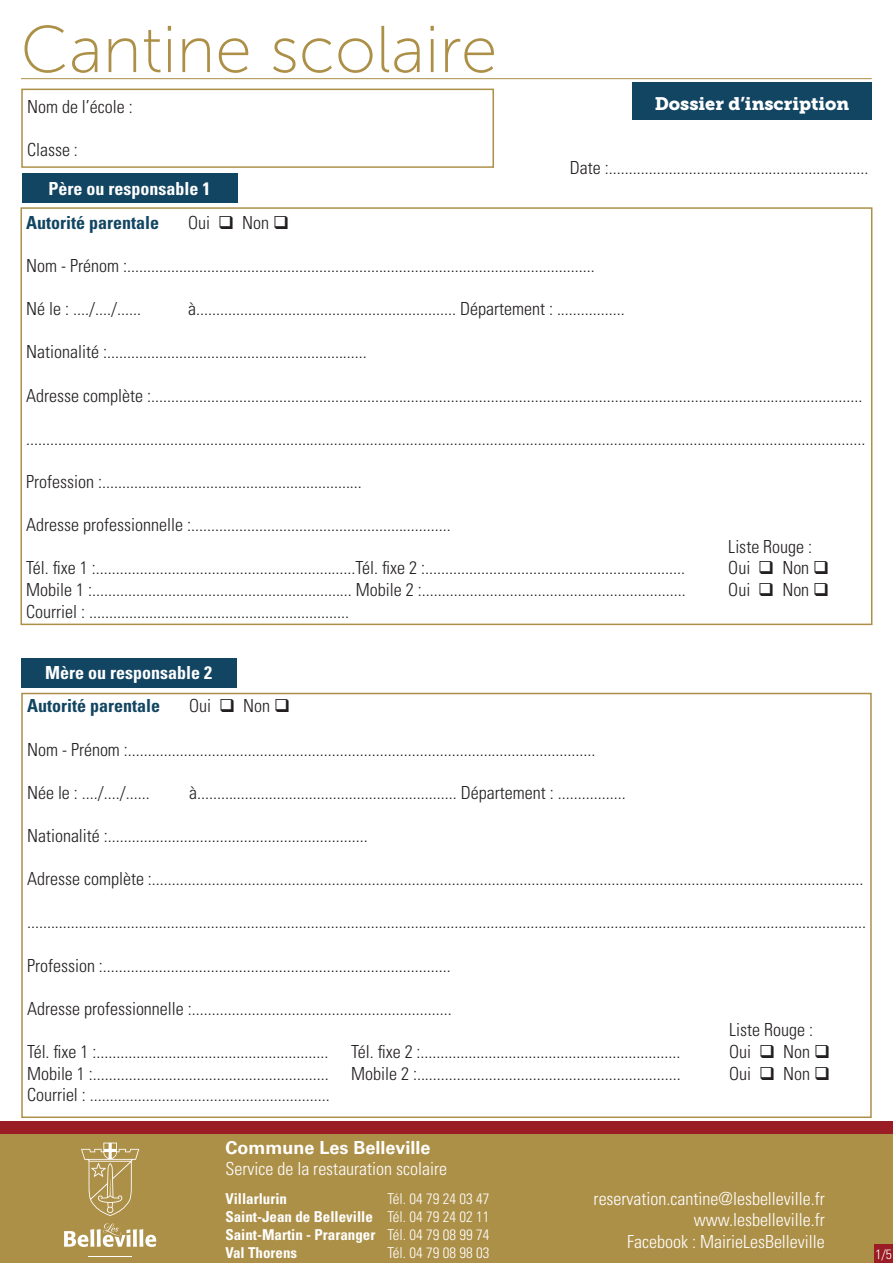
<style>
.page{position:relative;width:893px;height:1263px;background:#fff}
.page>*{position:absolute;margin:0;border:0;box-sizing:border-box;transform-origin:0 0}
.t1{font:66px "Museo Sans 100";color:#ad9048}
.t2{font:300 condensed 18px "Univers LT Std";color:#231f20}
.t3{font:300 condensed 18px/21.6px "Univers LT Std";color:#fff;text-align:right}
.t4{font:700 condensed 18px "Univers LT Std";color:#fff}
.t5{font:700 condensed 18px "Univers LT Std";color:#124562}
.t6{font:18px "Museo Slab 900";color:#fff}
.t7{font:700 18px "Univers LT Std";color:#fff}
.t8{font:700 condensed 15px/18px "Univers LT Std";color:#fff;text-align:justify}
.t9{font:300 condensed 15px "Univers LT Std";color:#fff}
.t10{font:300 condensed 13.5px "Univers LT Std";color:#fff}
.s1{font-weight:300}
</style>
<div class="page">
<div style="left:0;top:1134px;width:893px;height:129px;background:#ad9048"></div>
<div style="left:0;top:1121px;width:893px;height:13px;background:#9a1d25"></div>
<div style="left:632px;top:82px;width:240px;height:38px;background:#124562"></div>
<hr style="left:21px;top:78px;width:851px;height:1px;background:#ad9048">
<hr style="left:89px;top:1256px;width:43px;height:1px;background:#fff">
<svg style="left:64px;top:1223px;width:92px;height:24px"></svg>
<svg style="left:81px;top:1142px;width:58px;height:74px"></svg>
<div style="left:21px;top:207px;width:851px;height:418px;border:2px solid #ad9048"></div>
<div style="left:22px;top:173px;width:215px;height:30px;background:#124562"></div>
<div style="left:21px;top:693px;width:851px;height:425px;border:2px solid #ad9048"></div>
<div style="left:21px;top:658px;width:215px;height:30px;background:#124562"></div>
<div style="left:874px;top:1245px;width:19px;height:18px;background:#9a1d25"></div>
<div style="left:21px;top:89px;width:473px;height:79px;border:2px solid #ad9048"></div>
<h1 class="t1" style="left:21px;top:14px;width:478px">Cantine scolaire</h1>
<p class="t2" style="left:27px;top:96px;width:107px">Nom de l’école :</p>
<p class="t2" style="left:27px;top:139px;width:52px">Classe :</p>
<p class="t4" style="left:49px;top:177px;width:163px">Père ou responsable 1</p>
<p class="t6" style="left:655px;top:93px;width:196px">Dossier d’inscription</p>
<p class="t2" style="left:570px;top:157px;width:300px">Date :.................................................................</p>
<p class="t5" style="left:26px;top:211px;width:135px">Autorité parentale</p>
<p class="t2" style="left:188px;top:212px;width:103px">Oui ❑ Non ❑</p>
<p class="t2" style="left:26px;top:255px;width:570px">Nom - Prénom :.....................................................................................................................</p>
<p class="t2" style="left:26px;top:298px;width:116px">Né le : ..../..../......</p>
<p class="t2" style="left:188px;top:298px;width:438px">à................................................................. Département : .................</p>
<p class="t2" style="left:26px;top:341px;width:342px">Nationalité :.................................................................</p>
<p class="t2" style="left:26px;top:384px;width:838px">Adresse complète :..................................................................................................................................................................................</p>
<p class="t2" style="left:26px;top:428px;width:841px">..................................................................................................................................................................................................................</p>
<p class="t2" style="left:26px;top:471px;width:337px">Profession :.................................................................</p>
<p class="t2" style="left:26px;top:514px;width:426px">Adresse professionnelle :.................................................................</p>
<p class="t2" style="left:728px;top:536px;width:85px">Liste Rouge :</p>
<p class="t2" style="left:26px;top:557px;width:660px">Tél. fixe 1 :.................................................................Tél. fixe 2 :.................................................................</p>
<p class="t2" style="left:728px;top:557px;width:103px">Oui ❑ Non ❑</p>
<p class="t2" style="left:26px;top:579px;width:661px">Mobile 1 :................................................................. Mobile 2 :..................................................................</p>
<p class="t2" style="left:728px;top:579px;width:103px">Oui ❑ Non ❑</p>
<p class="t2" style="left:26px;top:600px;width:324px">Courriel : .................................................................</p>
<p class="t4" style="left:45px;top:662px;width:168px">Mère ou responsable 2</p>
<p class="t5" style="left:27px;top:695px;width:135px">Autorité parentale</p>
<p class="t2" style="left:189px;top:695px;width:103px">Oui ❑ Non ❑</p>
<p class="t2" style="left:27px;top:738px;width:570px">Nom - Prénom :.....................................................................................................................</p>
<p class="t2" style="left:27px;top:782px;width:124px">Née le : ..../..../......</p>
<p class="t2" style="left:189px;top:782px;width:438px">à................................................................. Département : .................</p>
<p class="t2" style="left:27px;top:825px;width:342px">Nationalité :.................................................................</p>
<p class="t2" style="left:27px;top:868px;width:838px">Adresse complète :..................................................................................................................................................................................</p>
<p class="t2" style="left:27px;top:911px;width:841px">..................................................................................................................................................................................................................</p>
<p class="t2" style="left:27px;top:954px;width:425px">Profession :.......................................................................................</p>
<p class="t2" style="left:27px;top:998px;width:426px">Adresse professionnelle :.................................................................</p>
<p class="t2" style="left:729px;top:1019px;width:85px">Liste Rouge :</p>
<p class="t2" style="left:27px;top:1041px;width:303px">Tél. fixe 1 :..........................................................</p>
<p class="t2" style="left:351px;top:1041px;width:331px">Tél. fixe 2 :.................................................................</p>
<p class="t2" style="left:729px;top:1041px;width:103px">Oui ❑ Non ❑</p>
<p class="t2" style="left:27px;top:1062px;width:655px">Mobile 1 :........................................................... Mobile 2 :..................................................................</p>
<p class="t2" style="left:729px;top:1062px;width:103px">Oui ❑ Non ❑</p>
<p class="t2" style="left:27px;top:1084px;width:304px">Courriel : ............................................................</p>
<p class="t7" style="left:225px;top:1137px;width:207px">Commune Les Belleville</p>
<p class="t3" style="left:225px;top:1158px;width:223px">Service de la restauration scolaire</p>
<p class="t8" style="left:225px;top:1190px;width:63px">Villarlurin</p>
<p class="t8" style="left:225px;top:1190px;width:266px;text-indent:162px"><span class="s1">Tél. 04 79 24 03 47<br></span>Saint-Jean de Belleville <span class="s1">Tél. 04 79 24 02 11<br></span>Saint-Martin - Praranger <span class="s1">Tél. 04 79 08 99 74<br></span>Val Thorens</p>
<p class="t9" style="left:387px;top:1244px;width:104px">Tél. 04 79 08 98 03</p>
<p class="t3" style="left:594px;top:1187px;width:233px">reservation.cantine@lesbelleville.fr www.lesbelleville.fr<br>Facebook : MairieLesBelleville</p>
<p class="t10" style="left:875px;top:1246px;width:18px">1/5</p>
</div>
